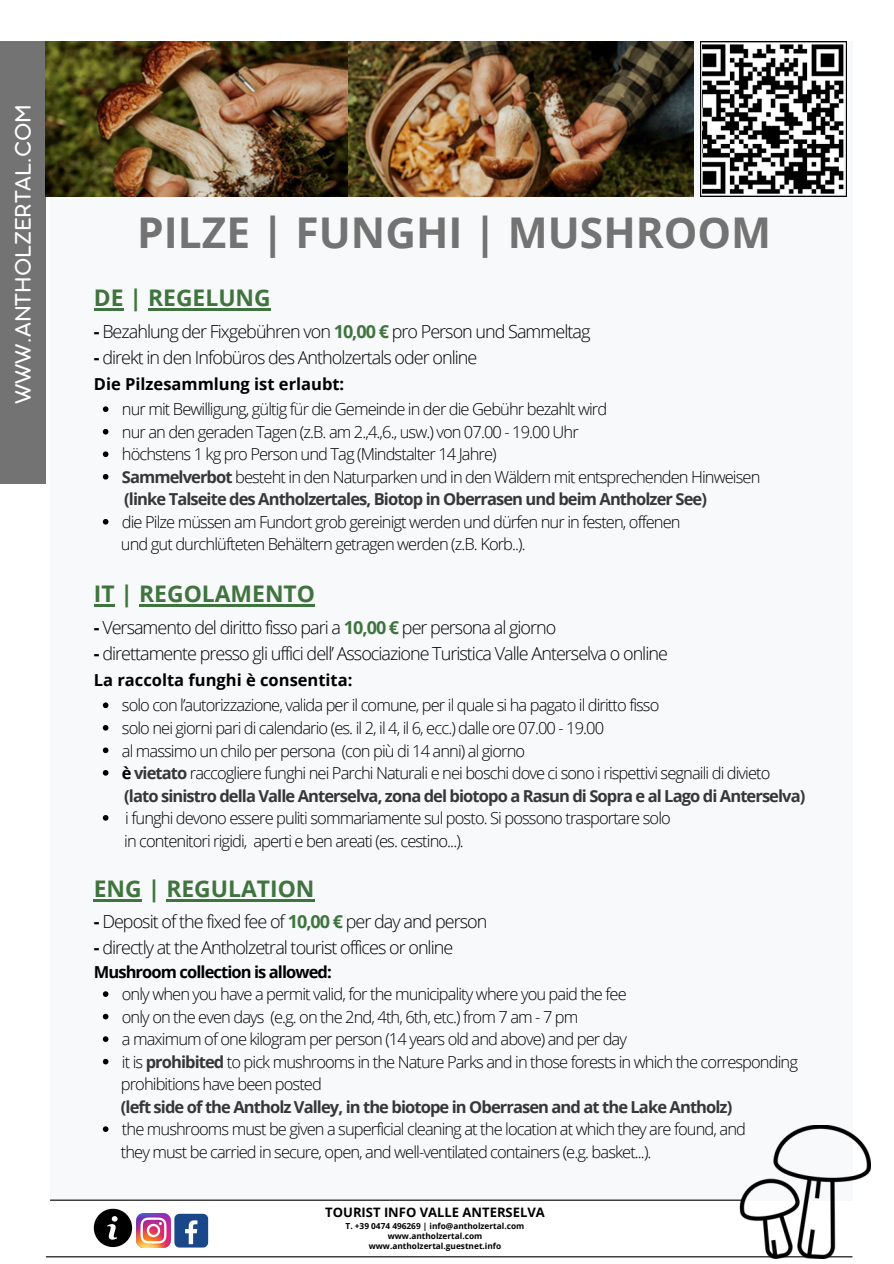
<style>
.page{position:relative;width:894px;height:1264px;background:#fff}
.page>*{position:absolute;margin:0;border:0;box-sizing:border-box;transform-origin:0 0}
.t1{font:700 42.45px "Open Sans";color:#737373}
.t2{font:24.45px "Aristotelica Pro Tx";color:#fff}
.t3{font:700 22.8px "Open Sans";color:#3f743e}
.t4{font:300 18px "Open Sans";letter-spacing:-.055em;color:#000}
.t5{font:300 16.5px "Open Sans";letter-spacing:-.055em;color:#000}
.t6{font:700 16.5px/22.5px "Open Sans";letter-spacing:-.055em;color:#373737}
.t7{font:700 16.5px "Open Sans";color:#000}
.t8{font:700 16.5px "Open Sans";letter-spacing:-.055em;color:#000}
.t9{font:700 13.05px "Open Sans";color:#000}
.t10{font:700 8.25px "Open Sans";color:#000}
.s1{font-weight:700}
.s2{font-weight:700;color:#3f743e}
.s3{font-weight:700;color:#373737}
.s4{font-weight:300;color:#000}
</style>
<div class="page">
<div style="left:50px;top:41px;width:801px;height:1159px;background:#f2f4f6"></div>
<div style="left:0;top:41px;width:46px;height:442px;background:#737373"></div>
<svg style="left:94px;top:1208px;width:38px;height:38px"></svg>
<hr style="left:46px;top:1256px;width:805px;height:1px;background:#000">
<img style="left:137px;top:1213px;width:33px;height:34px">
<hr style="left:50px;top:1199px;width:694px;height:1px;background:#000">
<div style="left:174px;top:1213px;width:34px;height:34px;background:#1a4789;border-radius:5px"></div>
<svg style="left:185px;top:1220px;width:12px;height:24px"></svg>
<img style="left:46px;top:41px;width:302px;height:155px">
<img style="left:348px;top:41px;width:345px;height:155px">
<svg style="left:700px;top:41px;width:146px;height:155px"></svg>
<img style="left:702px;top:43px;width:141px;height:152px">
<img style="left:737px;top:1125px;width:133px;height:132px">
<hr style="left:94px;top:308px;width:29px;height:3px;background:#3f743e">
<hr style="left:148px;top:308px;width:123px;height:3px;background:#3f743e">
<svg style="left:103px;top:406px;width:5px;height:6px"></svg>
<svg style="left:103px;top:429px;width:5px;height:5px"></svg>
<svg style="left:103px;top:451px;width:5px;height:6px"></svg>
<svg style="left:103px;top:474px;width:5px;height:5px"></svg>
<svg style="left:103px;top:519px;width:5px;height:5px"></svg>
<hr style="left:94px;top:604px;width:21px;height:3px;background:#3f743e">
<hr style="left:139px;top:604px;width:176px;height:3px;background:#3f743e">
<svg style="left:103px;top:702px;width:5px;height:6px"></svg>
<svg style="left:103px;top:725px;width:5px;height:5px"></svg>
<svg style="left:103px;top:747px;width:5px;height:6px"></svg>
<svg style="left:103px;top:770px;width:5px;height:5px"></svg>
<svg style="left:103px;top:815px;width:5px;height:5px"></svg>
<hr style="left:94px;top:899px;width:48px;height:2px;background:#3f743e">
<hr style="left:166px;top:899px;width:148px;height:2px;background:#3f743e">
<svg style="left:103px;top:991px;width:5px;height:5px"></svg>
<svg style="left:103px;top:1013px;width:5px;height:6px"></svg>
<svg style="left:103px;top:1036px;width:5px;height:5px"></svg>
<svg style="left:103px;top:1058px;width:5px;height:6px"></svg>
<svg style="left:103px;top:1126px;width:5px;height:5px"></svg>
<p class="t2" style="left:15px;top:404px;width:302px;rotate:-90deg">WWW.ANTHOLZERTAL.COM</p>
<h4 class="t1" style="left:137px;top:203px;width:635px">PILZE | FUNGHI | MUSHROOM</h4>
<h3 class="t3" style="left:94px;top:282px;width:178px">DE | REGELUNG</h3>
<h3 class="t4" style="left:94px;top:318px;width:498px"><span class="s1">-</span> Bezahlung der Fixgebühren von <span class="s2">10,00 €</span> pro Person und Sammeltag</h3>
<h3 class="t4" style="left:94px;top:344px;width:385px"><span class="s1">-</span> direkt in den Infobüros des Antholzertals oder online</h3>
<h3 class="t7" style="left:94px;top:372px;width:252px">Die Pilzesammlung ist erlaubt:</h3>
<p class="t5" style="left:122px;top:398px;width:486px">nur mit Bewilligung, gültig für die Gemeinde in der die Gebühr bezahlt wird</p>
<h4 class="t5" style="left:122px;top:420px;width:458px">nur an den geraden Tagen (z.B. am 2.,4.,6., usw.) von 07.00 - 19.00 Uhr</h4>
<h4 class="t5" style="left:122px;top:443px;width:376px">höchstens 1 kg pro Person und Tag (Mindstalter 14 Jahre)</h4>
<p class="t5" style="left:122px;top:465px;width:640px"><span class="s3">Sammelverbot</span> besteht in den Naturparken und in den Wäldern mit entsprechenden Hinweisen</p>
<p class="t6" style="left:124px;top:488px;width:584px">(linke Talseite des Antholzertales, Biotop in Oberrasen und beim Antholzer See)</p>
<p class="t5" style="left:122px;top:510px;width:560px">die Pilze müssen am Fundort grob gereinigt werden und dürfen nur in festen, offenen</p>
<p class="t5" style="left:121px;top:533px;width:406px">und gut durchlüfteten Behältern getragen werden (z.B. Korb..).</p>
<h3 class="t3" style="left:94px;top:578px;width:223px">IT | REGOLAMENTO</h3>
<h3 class="t4" style="left:94px;top:614px;width:464px"><span class="s1">-</span> Versamento del diritto fisso pari a <span class="s2">10,00 €</span> per persona al giorno</h3>
<h3 class="t4" style="left:94px;top:640px;width:575px"><span class="s1">-</span> direttamente presso gli uffici dell’ Associazione Turistica Valle Anterselva o online</h3>
<h3 class="t7" style="left:94px;top:668px;width:260px">La raccolta funghi è consentita:</h3>
<p class="t5" style="left:122px;top:694px;width:539px">solo con l’autorizzazione, valida per il comune, per il quale si ha pagato il diritto fisso</p>
<h4 class="t5" style="left:122px;top:716px;width:483px">solo nei giorni pari di calendario (es. il 2, il 4, il 6, ecc.) dalle ore 07.00 - 19.00</h4>
<h1 class="t5" style="left:122px;top:739px;width:404px">al massimo un chilo per persona (con più di 14 anni) al giorno</h1>
<h4 class="t5" style="left:122px;top:761px;width:650px"><span class="s1">è</span> <span class="s3">vietato</span> raccogliere funghi nei Parchi Naturali e nei boschi dove ci sono i rispettivi segnaili di divieto</h4>
<p class="t6" style="left:124px;top:783px;width:682px">(lato sinistro della Valle Anterselva, zona del biotopo a Rasun di Sopra e al Lago di Anterselva)</p>
<p class="t5" style="left:125px;top:806px;width:547px">i funghi devono essere puliti sommariamente sul posto. Si possono trasportare solo</p>
<p class="t5" style="left:124px;top:829px;width:341px">in contenitori rigidi, aperti e ben areati (es. cestino...).</p>
<p class="t3" style="left:94px;top:872px;width:222px">ENG | REGULATION</p>
<p class="t4" style="left:94px;top:909px;width:395px"><span class="s1">-</span> Deposit of the fixed fee of <span class="s2">10,00 €</span> per day and person</p>
<p class="t4" style="left:94px;top:934px;width:361px"><span class="s1">-</span> directly at the Antholzetral tourist offices or online</p>
<p class="t8" style="left:94px;top:960px;width:239px">Mushroom collection is allowed:</p>
<h4 class="t5" style="left:122px;top:982px;width:506px">only when you have a permit valid, for the municipality where you paid the fee</h4>
<p class="t5" style="left:122px;top:1005px;width:458px">only on the even days (e.g. on the 2nd, 4th, 6th, etc.) from 7 am - 7 pm</p>
<p class="t5" style="left:122px;top:1027px;width:506px">a maximum of one kilogram per person (14 years old and above) and per day</p>
<p class="t5" style="left:122px;top:1050px;width:677px">it is <span class="s3">prohibited</span> to pick mushrooms in the Nature Parks and in those forests in which the corresponding</p>
<p class="t6" style="left:121px;top:1072px;width:612px"><span class="s4">prohibitions have been posted<br></span>(left side of the Antholz Valley, in the biotope in Oberrasen and at the Lake Antholz)</p>
<p class="t5" style="left:122px;top:1117px;width:625px">the mushrooms must be given a superficial cleaning at the location at which they are found, and</p>
<p class="t5" style="left:121px;top:1140px;width:532px">they must be carried in secure, open, and well-ventilated containers (e.g. basket...).</p>
<h2 class="t9" style="left:325px;top:1202px;width:221px">TOURIST INFO VALLE ANTERSELVA</h2>
<p class="t10" style="left:345px;top:1220px;width:180px">T. +39 0474 496269 | info@antholzertal.com</p>
<p class="t10" style="left:387px;top:1229px;width:96px">www.antholzertal.com</p>
<p class="t10" style="left:368px;top:1239px;width:134px">www.antholzertal.guestnet.info</p>
</div>
